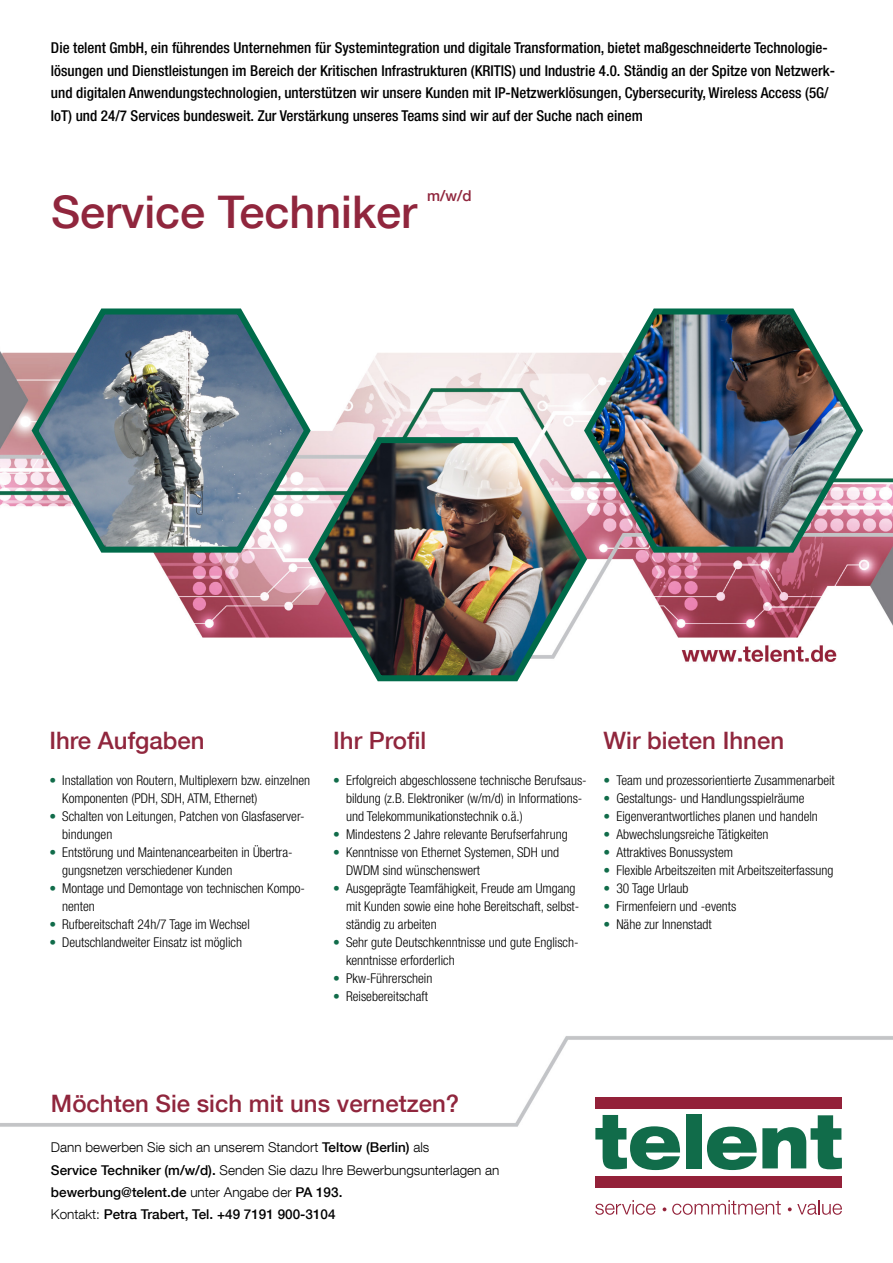
<style>
.page{position:relative;width:893px;height:1263px;background:#fff}
.page>*{position:absolute;margin:0;border:0;box-sizing:border-box;transform-origin:0 0}
.t1{font:500 45px "Helvetica Neue LT Com";color:#90263d}
.t2{font:500 24px "Helvetica Neue LT Com";color:#90263d}
.t3{font:500 condensed 15px/22.5px "Helvetica Neue LT Com";color:#000}
.t4{font:500 15px "Helvetica Neue LT Com";color:#90263d}
.t5{font:300 condensed 13.5px/18px "Helvetica Neue LT Com";color:#000}
.t6{font:300 13.5px "Helvetica Neue LT Com";color:#000}
.t7{font:500 13.5px "Helvetica Neue LT Com";color:#000}
.s1{font-stretch:normal;color:#116c4a}
.s2{font-weight:500}
.s3{font-weight:300}
</style>
<div class="page">
<img style="left:0;top:351px;width:893px;height:861px">
<img style="left:581px;top:308px;width:285px;height:248px">
<img style="left:305px;top:432px;width:285px;height:252px">
<svg style="left:28px;top:308px;width:286px;height:248px"></svg>
<svg style="left:595px;top:1115px;width:85px;height:55px"></svg>
<div style="left:686px;top:1114px;width:15px;height:54px;background:#116c4a"></div>
<svg style="left:707px;top:1115px;width:135px;height:55px"></svg>
<div style="left:596px;top:1176px;width:246px;height:11px;background:#932139"></div>
<div style="left:595px;top:1097px;width:247px;height:12px;background:#932139"></div>
<svg style="left:595px;top:1200px;width:60px;height:15px"></svg>
<svg style="left:672px;top:1200px;width:109px;height:15px"></svg>
<svg style="left:663px;top:1207px;width:3px;height:4px"></svg>
<svg style="left:788px;top:1200px;width:54px;height:15px"></svg>
<p class="t3" style="left:51px;top:37px;width:786px">Die telent GmbH, ein führendes Unternehmen für Systemintegration und digitale Transformation, bietet maßgeschneiderte Technologie&shy;lösungen und Dienstleistungen im Bereich der Kritischen Infrastrukturen (KRITIS) und Industrie 4.0. Ständig an der Spitze von Netzwerk&shy;und digitalen Anwendungstechnologien, unterstützen wir unsere Kunden mit IP-Netzwerklösungen, Cybersecurity, Wireless Access (5G/ IoT) und 24/7 Services bundesweit. Zur Verstärkung unseres Teams sind wir auf der Suche nach einem</p>
<p class="t1" style="left:51px;top:185px;width:368px">Service Techniker</p>
<p class="t4" style="left:427px;top:186px;width:46px">m/w/d</p>
<p class="t2" style="left:49px;top:726px;width:157px">Ihre Aufgaben</p>
<p class="t5" style="left:62px;top:771px;width:250px;text-indent:-13px"><span class="s1">•</span> Installation von Routern, Multiplexern bzw. einzelnen<br>Komponenten (PDH, SDH, ATM, Ethernet)</p>
<p class="t5" style="left:62px;top:807px;width:244px;text-indent:-13px"><span class="s1">•</span> Schalten von Leitungen, Patchen von Glasfaserver&shy;bindungen</p>
<p class="t5" style="left:62px;top:843px;width:232px;text-indent:-13px"><span class="s1">•</span> Entstörung und Maintenancearbeiten in Übertra&shy;gungsnetzen verschiedener Kunden</p>
<p class="t5" style="left:62px;top:879px;width:244px;text-indent:-13px"><span class="s1">•</span> Montage und Demontage von technischen Kompo&shy;nenten</p>
<p class="t5" style="left:49px;top:915px;width:202px"><span class="s1">•</span> Rufbereitschaft 24h/7 Tage im Wechsel</p>
<p class="t5" style="left:49px;top:933px;width:194px"><span class="s1">•</span> Deutschlandweiter Einsatz ist möglich</p>
<p class="t2" style="left:333px;top:726px;width:94px">Ihr Profil</p>
<p class="t5" style="left:346px;top:771px;width:242px;text-indent:-13px"><span class="s1">•</span> Erfolgreich abgeschlossene technische Berufsaus&shy;bildung (z.B. Elektroniker (w/m/d) in Informations&shy;und Telekommunikationstechnik o.ä.)</p>
<p class="t5" style="left:333px;top:825px;width:236px"><span class="s1">•</span> Mindestens 2 Jahre relevante Berufserfahrung</p>
<p class="t5" style="left:346px;top:843px;width:215px;text-indent:-13px"><span class="s1">•</span> Kenntnisse von Ethernet Systemen, SDH und<br>DWDM sind wünschenswert</p>
<p class="t5" style="left:346px;top:879px;width:235px;text-indent:-13px"><span class="s1">•</span> Ausgeprägte Teamfähigkeit, Freude am Umgang mit Kunden sowie eine hohe Bereitschaft, selbst&shy;ständig zu arbeiten</p>
<p class="t5" style="left:346px;top:933px;width:234px;text-indent:-13px"><span class="s1">•</span> Sehr gute Deutschkenntnisse und gute Englisch&shy;kenntnisse erforderlich</p>
<p class="t5" style="left:333px;top:969px;width:101px"><span class="s1">•</span> Pkw-Führerschein</p>
<p class="t5" style="left:333px;top:987px;width:96px"><span class="s1">•</span> Reisebereitschaft</p>
<p class="t2" style="left:604px;top:726px;width:182px">Wir bieten Ihnen</p>
<p class="t5" style="left:604px;top:771px;width:233px"><span class="s1">•</span> Team und prozessorientierte Zusammenarbeit</p>
<p class="t5" style="left:604px;top:789px;width:202px"><span class="s1">•</span> Gestaltungs- und Handlungsspielräume</p>
<p class="t5" style="left:604px;top:807px;width:216px"><span class="s1">•</span> Eigenverantwortliches planen und handeln</p>
<p class="t5" style="left:604px;top:825px;width:166px"><span class="s1">•</span> Abwechslungsreiche Tätigkeiten</p>
<p class="t5" style="left:604px;top:843px;width:131px"><span class="s1">•</span> Attraktives Bonussystem</p>
<p class="t5" style="left:604px;top:861px;width:231px"><span class="s1">•</span> Flexible Arbeitszeiten mit Arbeitszeiterfassung</p>
<p class="t5" style="left:604px;top:879px;width:86px"><span class="s1">•</span> 30 Tage Urlaub</p>
<p class="t5" style="left:604px;top:897px;width:134px"><span class="s1">•</span> Firmenfeiern und -events</p>
<p class="t5" style="left:604px;top:915px;width:110px"><span class="s1">•</span> Nähe zur Innenstadt</p>
<p class="t2" style="left:51px;top:1089px;width:410px">Möchten Sie sich mit uns vernetzen?</p>
<p class="t6" style="left:51px;top:1139px;width:380px">Dann bewerben Sie sich an unserem Standort <span class="s2">Teltow (Berlin)</span> als</p>
<p class="t6" style="left:51px;top:1161px;width:450px"><span class="s2">Service Techniker (m/w/d).</span> Senden Sie dazu Ihre Bewerbungsunterlagen an</p>
<p class="t7" style="left:51px;top:1184px;width:293px">bewerbung@telent.de <span class="s3">unter Angabe der</span> PA 193.</p>
<p class="t7" style="left:51px;top:1206px;width:286px"><span class="s3">Kontakt:</span> Petra Trabert, Tel. +49 7191 900-3104</p>
</div>
